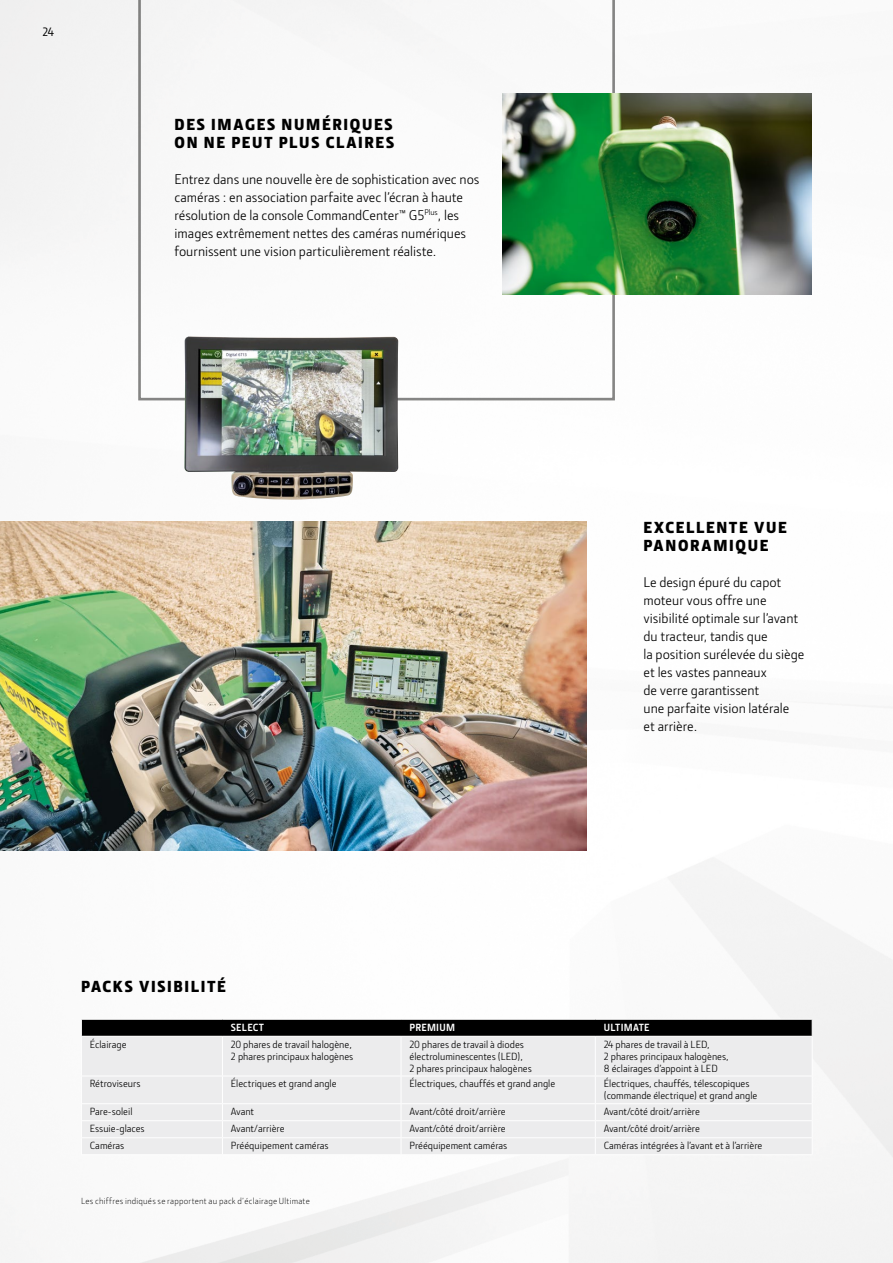
<style>
.page{position:relative;width:893px;height:1263px;background:#fff}
.page>*{position:absolute;margin:0;border:0;box-sizing:border-box;transform-origin:0 0}
._11_pt_Section_Headl{font:900 16.5px/18px "Section";letter-spacing:.105em;color:#000}
._9_5_pt_JDSPro_Copy{font:14.25px/18px "JD Sans Pro";color:#000}
._8_pt_JDSPro_Pagenu{font:500 12px "JD Sans Pro";color:#000}
._7_pt_JDSPro_Table{font:10.5px/12px "JD Sans Pro";color:#000}
._7_pt_JDSPro_Table-2{font:700 10.5px "JD Sans Pro";letter-spacing:.025em;color:#fff}
._6_pt_JDSPro_Discla{font:300 9px "JD Sans Pro";letter-spacing:.025em;color:#000}
</style>
<div class="page">
<img style="left:0;top:0;width:893px;height:1263px">
<svg style="left:138px;top:0;width:477px;height:400px"></svg>
<img style="left:0;top:521px;width:586px;height:329px">
<img style="left:502px;top:94px;width:310px;height:200px">
<img style="left:184px;top:336px;width:214px;height:164px">
<div style="left:82px;top:1037px;width:730px;height:117px;background:#ececed"></div>
<hr style="left:222px;top:1037px;width:1px;height:38px;background:#fff">
<hr style="left:81px;top:1075px;width:141px;height:1px;background:#fff">
<hr style="left:222px;top:1075px;width:179px;height:1px;background:#fff">
<hr style="left:401px;top:1075px;width:194px;height:1px;background:#fff">
<hr style="left:595px;top:1075px;width:218px;height:1px;background:#fff">
<hr style="left:81px;top:1103px;width:141px;height:1px;background:#fff">
<hr style="left:222px;top:1103px;width:179px;height:1px;background:#fff">
<hr style="left:401px;top:1103px;width:194px;height:1px;background:#fff">
<hr style="left:595px;top:1103px;width:218px;height:1px;background:#fff">
<hr style="left:81px;top:1120px;width:141px;height:1px;background:#fff">
<hr style="left:222px;top:1120px;width:179px;height:1px;background:#fff">
<hr style="left:401px;top:1120px;width:194px;height:1px;background:#fff">
<hr style="left:595px;top:1120px;width:218px;height:1px;background:#fff">
<hr style="left:81px;top:1137px;width:141px;height:1px;background:#fff">
<hr style="left:222px;top:1137px;width:179px;height:1px;background:#fff">
<svg style="left:222px;top:1076px;width:1px;height:78px"></svg>
<hr style="left:401px;top:1137px;width:194px;height:1px;background:#fff">
<hr style="left:595px;top:1137px;width:218px;height:1px;background:#fff">
<hr style="left:81px;top:1154px;width:141px;height:1px;background:#fff">
<hr style="left:222px;top:1154px;width:179px;height:1px;background:#fff">
<hr style="left:401px;top:1154px;width:194px;height:1px;background:#fff">
<hr style="left:595px;top:1154px;width:218px;height:1px;background:#fff">
<hr style="left:401px;top:1037px;width:1px;height:38px;background:#fff">
<hr style="left:595px;top:1037px;width:1px;height:38px;background:#fff">
<hr style="left:812px;top:1037px;width:1px;height:38px;background:#fff">
<svg style="left:401px;top:1076px;width:1px;height:78px"></svg>
<svg style="left:595px;top:1076px;width:1px;height:78px"></svg>
<svg style="left:812px;top:1076px;width:1px;height:78px"></svg>
<div style="left:81px;top:1020px;width:732px;height:16px;background:#000"></div>
<hr style="left:81px;top:1036px;width:141px;height:1px;background:#fff">
<hr style="left:81px;top:1037px;width:1px;height:38px;background:#fff">
<hr style="left:222px;top:1036px;width:179px;height:1px;background:#fff">
<hr style="left:401px;top:1036px;width:194px;height:1px;background:#fff">
<hr style="left:595px;top:1036px;width:218px;height:1px;background:#fff">
<svg style="left:81px;top:1076px;width:1px;height:78px"></svg>
<hr style="left:81px;top:1019px;width:141px;height:1px;background:#fff">
<hr style="left:222px;top:1019px;width:179px;height:1px;background:#fff">
<hr style="left:401px;top:1019px;width:194px;height:1px;background:#fff">
<hr style="left:595px;top:1019px;width:218px;height:1px;background:#fff">
<p class="_8_pt_JDSPro_Pagenu" style="left:42px;top:23px;width:13px">24</p>
<p class="_11_pt_Section_Headl" style="left:175px;top:115px;width:221px">DES IMAGES NUMÉRIQUES<br>ON NE PEUT PLUS CLAIRES</p>
<p class="_9_5_pt_JDSPro_Copy" style="left:175px;top:170px;width:306px">Entrez dans une nouvelle ère de sophistication avec nos caméras : en association parfaite avec l’écran à haute résolution de la console CommandCenter™ G5<sup>Plus</sup>, les images extrêmement nettes des caméras numériques fournissent une vision particulièrement réaliste.</p>
<p class="_11_pt_Section_Headl" style="left:81px;top:977px;width:146px">PACKS VISIBILITÉ</p>
<p class="_11_pt_Section_Headl" style="left:643px;top:519px;width:145px">EXCELLENTE VUE<br>PANORAMIQUE</p>
<p class="_9_5_pt_JDSPro_Copy" style="left:643px;top:573px;width:162px">Le design épuré du capot moteur vous offre une visibilité optimale sur l’avant du tracteur, tandis que<br>la position surélevée du siège et les vastes panneaux<br>de verre garantissent<br>une parfaite vision latérale<br>et arrière.</p>
<p class="_7_pt_JDSPro_Table-2" style="left:231px;top:1021px;width:35px">SELECT</p>
<p class="_7_pt_JDSPro_Table-2" style="left:410px;top:1021px;width:47px">PREMIUM</p>
<p class="_7_pt_JDSPro_Table-2" style="left:604px;top:1021px;width:47px">ULTIMATE</p>
<p class="_7_pt_JDSPro_Table" style="left:90px;top:1038px;width:38px">Éclairage</p>
<p class="_7_pt_JDSPro_Table" style="left:231px;top:1038px;width:124px">20 phares de travail halogène,<br>2 phares principaux halogènes</p>
<p class="_7_pt_JDSPro_Table" style="left:410px;top:1038px;width:124px">20 phares de travail à diodes électroluminescentes (LED),<br>2 phares principaux halogènes</p>
<p class="_7_pt_JDSPro_Table" style="left:604px;top:1038px;width:126px">24 phares de travail à LED,<br>2 phares principaux halogènes,<br>8 éclairages d’appoint à LED</p>
<p class="_7_pt_JDSPro_Table" style="left:90px;top:1078px;width:52px">Rétroviseurs</p>
<p class="_7_pt_JDSPro_Table" style="left:231px;top:1078px;width:107px">Électriques et grand angle</p>
<p class="_7_pt_JDSPro_Table" style="left:410px;top:1078px;width:147px">Électriques, chauffés et grand angle</p>
<p class="_7_pt_JDSPro_Table" style="left:604px;top:1078px;width:155px">Électriques, chauffés, télescopiques (commande électrique) et grand angle</p>
<p class="_7_pt_JDSPro_Table" style="left:90px;top:1105px;width:44px">Pare-soleil</p>
<p class="_7_pt_JDSPro_Table" style="left:231px;top:1105px;width:25px">Avant</p>
<p class="_7_pt_JDSPro_Table" style="left:410px;top:1105px;width:98px">Avant/côté droit/arrière</p>
<p class="_7_pt_JDSPro_Table" style="left:604px;top:1105px;width:98px">Avant/côté droit/arrière</p>
<p class="_7_pt_JDSPro_Table" style="left:90px;top:1122px;width:56px">Essuie-glaces</p>
<p class="_7_pt_JDSPro_Table" style="left:231px;top:1122px;width:55px">Avant/arrière</p>
<p class="_7_pt_JDSPro_Table" style="left:410px;top:1122px;width:98px">Avant/côté droit/arrière</p>
<p class="_7_pt_JDSPro_Table" style="left:604px;top:1122px;width:98px">Avant/côté droit/arrière</p>
<p class="_7_pt_JDSPro_Table" style="left:90px;top:1139px;width:36px">Caméras</p>
<p class="_7_pt_JDSPro_Table" style="left:231px;top:1139px;width:99px">Prééquipement caméras</p>
<p class="_7_pt_JDSPro_Table" style="left:410px;top:1139px;width:99px">Prééquipement caméras</p>
<p class="_7_pt_JDSPro_Table" style="left:604px;top:1139px;width:160px">Caméras intégrées à l’avant et à l’arrière</p>
<p class="_6_pt_JDSPro_Discla" style="left:81px;top:1195px;width:230px">Les chiffres indiqués se rapportent au pack d’éclairage Ultimate</p>
</div>
